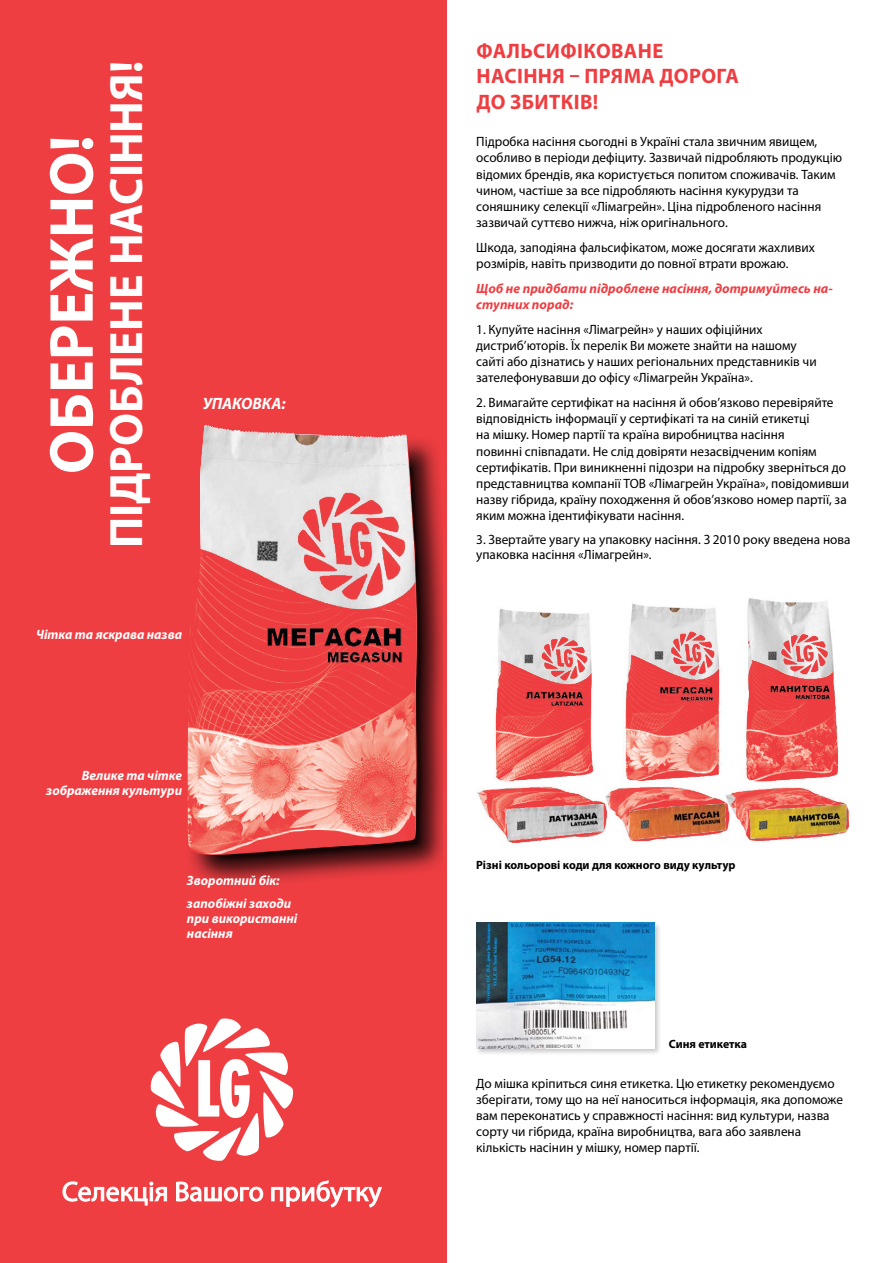
<style>
.page{position:relative;width:893px;height:1263px;background:#fff}
.page>*{position:absolute;margin:0;border:0;box-sizing:border-box;transform-origin:0 0}
.t1{font:700 62.7px "Myriad Pro";color:#fff}
.t2{font:700 46.95px "Myriad Pro";color:#fff}
.t3{font:700 21px/25.2px "Myriad Pro";letter-spacing:.02em;color:#ef3e42}
.t4{font:italic 700 16.5px "Myriad Pro";color:#fff}
.t5{font:13.5px/16.2px "Myriad Pro";color:#000}
.t6{font:italic 700 13.5px/15px "Myriad Pro";color:#fff}
.t7{font:italic 700 13.5px/16.2px "Myriad Pro";color:#ef3e42}
.t8{font:700 12px "Myriad Pro";color:#000}
</style>
<div class="page">
<div style="left:0;top:0;width:446px;height:1263px;background:#ef3e42"></div>
<svg style="left:150px;top:1018px;width:144px;height:143px"></svg>
<svg style="left:63px;top:1181px;width:104px;height:24px"></svg>
<svg style="left:176px;top:1181px;width:87px;height:21px"></svg>
<svg style="left:271px;top:1180px;width:111px;height:27px"></svg>
<img style="left:187px;top:439px;width:255px;height:444px">
<img style="left:188px;top:425px;width:229px;height:429px">
<img style="left:476px;top:598px;width:373px;height:244px">
<div style="left:475px;top:921px;width:187px;height:134px;background:#000;opacity:.22"></div>
<img style="left:476px;top:923px;width:178px;height:125px">
<h1 class="t1" style="left:31px;top:474px;width:340px;rotate:-90deg">ОБЕРЕЖНО!</h1>
<h2 class="t2" style="left:96px;top:548px;width:489px;rotate:-90deg">ПІДРОБЛЕНЕ НАСІННЯ!</h2>
<p class="t4" style="left:203px;top:392px;width:84px">УПАКОВКА:</p>
<p class="t6" style="left:36px;top:626px;width:148px">Чітка та яскрава назва</p>
<p class="t6" style="left:46px;top:767px;width:137px;text-align:right">Велике та чітке зображення культури</p>
<p class="t6" style="left:187px;top:868px;width:106px;line-height:23.5px">Зворотний бік: запобіжні заходи</p>
<p class="t6" style="left:187px;top:911px;width:112px">при використанні насіння</p>
<h3 class="t3" style="left:476px;top:38px;width:264px">ФАЛЬСИФІКОВАНЕ<br>НАСІННЯ – ПРЯМА ДОРОГА<br>ДО ЗБИТКІВ!</h3>
<p class="t5" style="left:476px;top:133px;width:367px">Підробка насіння сьогодні в Україні стала звичним явищем, особливо в періоди дефіциту. Зазвичай підробляють продукцію відомих брендів, яка користується попитом споживачів. Таким чином, частіше за все підробляють насіння кукурудзи та соняшнику селекції «Лімагрейн». Ціна підробленого насіння зазвичай суттєво нижча, ніж оригінального.</p>
<p class="t5" style="left:476px;top:239px;width:340px">Шкода, заподіяна фальсифікатом, може досягати жахливих розмірів, навіть призводити до повної втрати врожаю.</p>
<p class="t7" style="left:476px;top:280px;width:358px">Щоб не придбати підроблене насіння, дотримуйтесь на&shy;ступних порад:</p>
<p class="t5" style="left:476px;top:321px;width:342px">1. Купуйте насіння «Лімагрейн» у наших офіційних дистриб’юторів. Їх перелік Ви можете знайти на нашому сайті або дізнатись у наших регіональних представників чи зателефонувавши до офісу «Лімагрейн Україна».</p>
<p class="t5" style="left:476px;top:394px;width:374px">2. Вимагайте сертифікат на насіння й обов’язково перевіряйте відповідність інформації у сертифікаті та на синій етикетці<br>на мішку. Номер партії та країна виробництва насіння<br>повинні співпадати. Не слід довіряти незасвідченим копіям сертифікатів. При виникненні підозри на підробку зверніться до представництва компанії ТОВ «Лімагрейн Україна», повідомивши назву гібрида, країну походження й обов’язково номер партії, за яким можна ідентифікувати насіння.</p>
<p class="t5" style="left:476px;top:532px;width:376px;line-height:15px">3. Звертайте увагу на упаковку насіння. З 2010 року введена нова упаковка насіння «Лімагрейн».</p>
<p class="t8" style="left:476px;top:857px;width:261px">Різні кольорові коди для кожного виду культур</p>
<p class="t8" style="left:669px;top:1036px;width:80px">Синя етикетка</p>
<p class="t5" style="left:476px;top:1075px;width:368px">До мішка кріпиться синя етикетка. Цю етикетку рекомендуємо зберігати, тому що на неї наноситься інформація, яка допоможе вам переконатись у справжності насіння: вид культури, назва сорту чи гібрида, країна виробництва, вага або заявлена кількість насінин у мішку, номер партії.</p>
</div>
